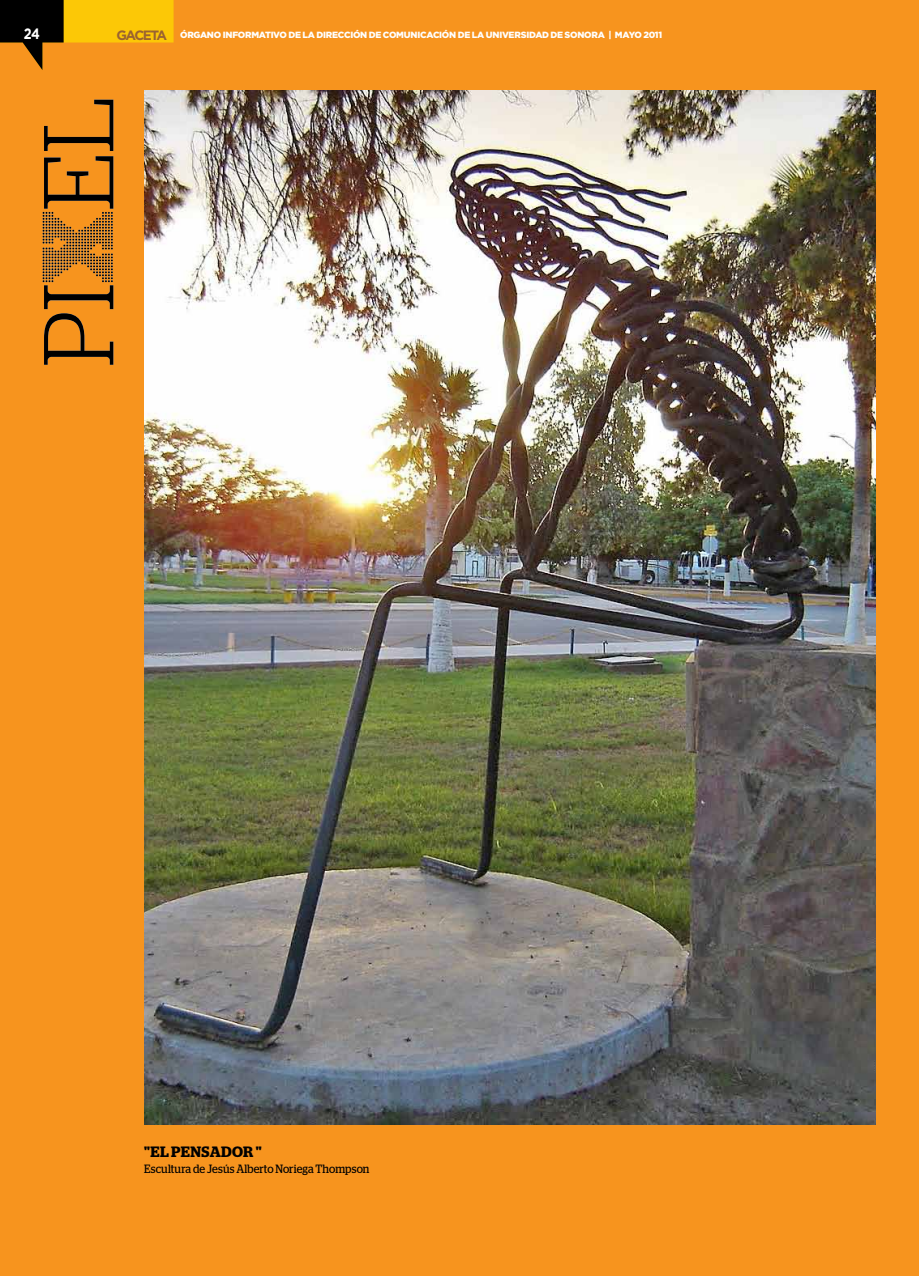
<style>
.page{position:relative;width:919px;height:1276px;background:#fff}
.page>*{position:absolute;margin:0;border:0;box-sizing:border-box;transform-origin:0 0}
.t1{font:600 15px "Stag";letter-spacing:.02em;color:#000}
.t2{font:700 15px "Gotham";color:#fff;scale:.85 1}
.t3{font:12px "Stag";letter-spacing:.01em;color:#000;scale:.9 1}
.t4{font:900 9px "Gotham";letter-spacing:-.03em;color:#fff}
.s1{font-weight:700;font-size:13.5px;color:#9a6331}
</style>
<div class="page">
<div style="left:0;top:0;width:918px;height:1276px;background:#f7941e"></div>
<svg style="left:0;top:0;width:173px;height:70px"></svg>
<svg style="left:43px;top:100px;width:70px;height:265px"></svg>
<img style="left:144px;top:90px;width:731px;height:1034px">
<h1 class="t2" style="left:24px;top:24px;width:21px">24</h1>
<p class="t4" style="left:117px;top:30px;width:376px"><span class="s1">GACETA</span> ÓRGANO INFORMATIVO DE LA DIRECCIÓN DE COMUNICACIÓN DE LA UNIVER</p>
<p class="t4" style="left:520px;top:30px;width:13px">SIDAD</p>
<p class="t4" style="left:550px;top:30px;width:28px">DE SONORA</p>
<p class="t4" style="left:608px;top:30px;width:55px">| MAYO 2011</p>
<h1 class="t1" style="left:144px;top:1142px;width:119px">"EL PENSADOR "</h1>
<h2 class="t3" style="left:144px;top:1161px;width:252px">Escultura de Jesús Alberto Noriega Thompson</h2>
</div>
